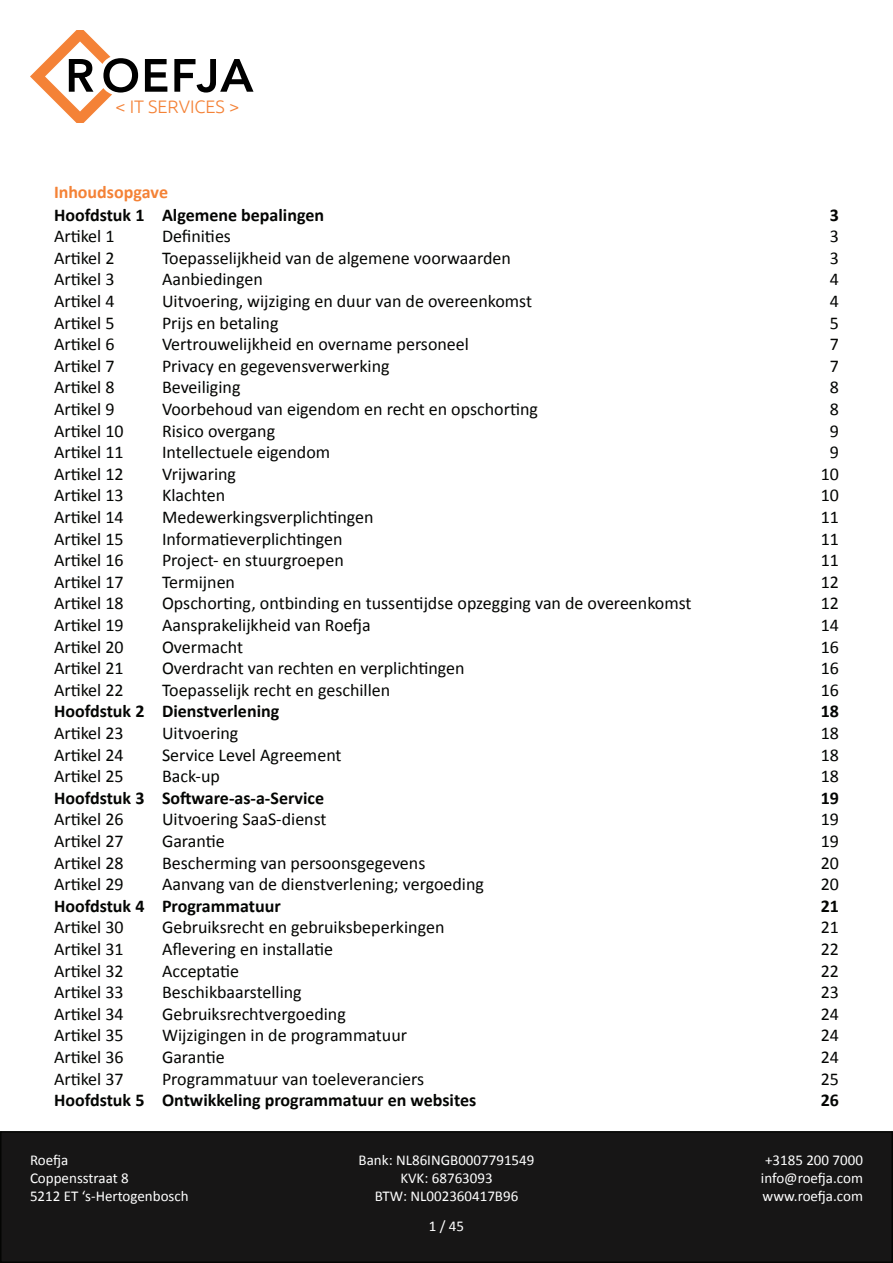
<style>
.page{position:relative;width:893px;height:1263px;background:#fff}
.page>*{position:absolute;margin:0;border:0;box-sizing:border-box;transform-origin:0 0}
.t1{font:300 18.15px "Ubuntu";color:#f48237}
.t2{font:18px "Calibri";color:#040503}
.t3{font:700 18px "Calibri";color:#040503}
.t4{font:700 18px "Calibri";letter-spacing:-.005em;color:#f48236}
.t5{font:15px/18px "Calibri";color:#fff}
</style>
<div class="page">
<div style="left:1px;top:1132px;width:891px;height:130px;background:#171616"></div>
<div style="left:0;top:1131px;width:893px;height:132px;border:2px solid #040503"></div>
<svg style="left:145px;top:59px;width:22px;height:33px"></svg>
<svg style="left:174px;top:59px;width:80px;height:34px"></svg>
<svg style="left:30px;top:30px;width:108px;height:93px"></svg>
<p class="t1" style="left:115px;top:96px;width:125px">&lt; IT SERVICES &gt;</p>
<p class="t4" style="left:54px;top:179px;width:116px">Inhoudsopgave</p>
<p class="t3" style="left:54px;top:202px;width:272px">Hoofdstuk 1 Algemene bepalingen</p>
<p class="t3" style="left:830px;top:202px;width:11px">3</p>
<p class="t2" style="left:54px;top:224px;width:62px">Artikel 1</p>
<p class="t2" style="left:162px;top:224px;width:70px">Definities</p>
<p class="t2" style="left:830px;top:224px;width:11px">3</p>
<p class="t2" style="left:54px;top:245px;width:62px">Artikel 2</p>
<p class="t2" style="left:162px;top:245px;width:351px">Toepasselijkheid van de algemene voorwaarden</p>
<p class="t2" style="left:830px;top:245px;width:11px">3</p>
<p class="t2" style="left:54px;top:267px;width:62px">Artikel 3</p>
<p class="t2" style="left:162px;top:267px;width:102px">Aanbiedingen</p>
<p class="t2" style="left:830px;top:267px;width:11px">4</p>
<p class="t2" style="left:54px;top:288px;width:62px">Artikel 4</p>
<p class="t2" style="left:162px;top:288px;width:372px">Uitvoering, wijziging en duur van de overeenkomst</p>
<p class="t2" style="left:830px;top:288px;width:11px">4</p>
<p class="t2" style="left:54px;top:310px;width:62px">Artikel 5</p>
<p class="t2" style="left:162px;top:310px;width:118px">Prijs en betaling</p>
<p class="t2" style="left:830px;top:310px;width:11px">5</p>
<p class="t2" style="left:54px;top:332px;width:62px">Artikel 6</p>
<p class="t2" style="left:162px;top:332px;width:308px">Vertrouwelijkheid en overname personeel</p>
<p class="t2" style="left:830px;top:332px;width:11px">7</p>
<p class="t2" style="left:54px;top:353px;width:62px">Artikel 7</p>
<p class="t2" style="left:162px;top:353px;width:229px">Privacy en gegevensverwerking</p>
<p class="t2" style="left:830px;top:353px;width:11px">7</p>
<p class="t2" style="left:54px;top:375px;width:62px">Artikel 8</p>
<p class="t2" style="left:162px;top:375px;width:80px">Beveiliging</p>
<p class="t2" style="left:830px;top:375px;width:11px">8</p>
<p class="t2" style="left:54px;top:396px;width:62px">Artikel 9</p>
<p class="t2" style="left:162px;top:396px;width:377px">Voorbehoud van eigendom en recht en opschorting</p>
<p class="t2" style="left:830px;top:396px;width:11px">8</p>
<p class="t2" style="left:54px;top:418px;width:71px">Artikel 10</p>
<p class="t2" style="left:162px;top:418px;width:115px">Risico overgang</p>
<p class="t2" style="left:830px;top:418px;width:11px">9</p>
<p class="t2" style="left:54px;top:440px;width:71px">Artikel 11</p>
<p class="t2" style="left:162px;top:440px;width:170px">Intellectuele eigendom</p>
<p class="t2" style="left:830px;top:440px;width:11px">9</p>
<p class="t2" style="left:54px;top:461px;width:71px">Artikel 12</p>
<p class="t2" style="left:162px;top:461px;width:76px">Vrijwaring</p>
<p class="t2" style="left:821px;top:461px;width:20px">10</p>
<p class="t2" style="left:54px;top:483px;width:71px">Artikel 13</p>
<p class="t2" style="left:162px;top:483px;width:65px">Klachten</p>
<p class="t2" style="left:821px;top:483px;width:20px">10</p>
<p class="t2" style="left:54px;top:504px;width:71px">Artikel 14</p>
<p class="t2" style="left:162px;top:504px;width:213px">Medewerkingsverplichtingen</p>
<p class="t2" style="left:821px;top:504px;width:20px">11</p>
<p class="t2" style="left:54px;top:526px;width:71px">Artikel 15</p>
<p class="t2" style="left:162px;top:526px;width:182px">Informatieverplichtingen</p>
<p class="t2" style="left:821px;top:526px;width:20px">11</p>
<p class="t2" style="left:54px;top:548px;width:71px">Artikel 16</p>
<p class="t2" style="left:162px;top:548px;width:183px">Project- en stuurgroepen</p>
<p class="t2" style="left:821px;top:548px;width:20px">11</p>
<p class="t2" style="left:54px;top:569px;width:71px">Artikel 17</p>
<p class="t2" style="left:162px;top:569px;width:75px">Termijnen</p>
<p class="t2" style="left:821px;top:569px;width:20px">12</p>
<p class="t2" style="left:54px;top:591px;width:71px">Artikel 18</p>
<p class="t2" style="left:162px;top:591px;width:531px">Opschorting, ontbinding en tussentijdse opzegging van de overeenkomst</p>
<p class="t2" style="left:821px;top:591px;width:20px">12</p>
<p class="t2" style="left:54px;top:612px;width:71px">Artikel 19</p>
<p class="t2" style="left:162px;top:612px;width:210px">Aansprakelijkheid van Roefja</p>
<p class="t2" style="left:821px;top:612px;width:20px">14</p>
<p class="t2" style="left:54px;top:634px;width:71px">Artikel 20</p>
<p class="t2" style="left:162px;top:634px;width:83px">Overmacht</p>
<p class="t2" style="left:821px;top:634px;width:20px">16</p>
<p class="t2" style="left:54px;top:656px;width:71px">Artikel 21</p>
<p class="t2" style="left:162px;top:656px;width:304px">Overdracht van rechten en verplichtingen</p>
<p class="t2" style="left:821px;top:656px;width:20px">16</p>
<p class="t2" style="left:54px;top:677px;width:71px">Artikel 22</p>
<p class="t2" style="left:162px;top:677px;width:230px">Toepasselijk recht en geschillen</p>
<p class="t2" style="left:821px;top:677px;width:20px">16</p>
<p class="t3" style="left:54px;top:699px;width:227px">Hoofdstuk 2 Dienstverlening</p>
<p class="t3" style="left:821px;top:699px;width:20px">18</p>
<p class="t2" style="left:54px;top:720px;width:71px">Artikel 23</p>
<p class="t2" style="left:162px;top:720px;width:78px">Uitvoering</p>
<p class="t2" style="left:821px;top:720px;width:20px">18</p>
<p class="t2" style="left:54px;top:742px;width:71px">Artikel 24</p>
<p class="t2" style="left:162px;top:742px;width:181px">Service Level Agreement</p>
<p class="t2" style="left:821px;top:742px;width:20px">18</p>
<p class="t2" style="left:54px;top:764px;width:71px">Artikel 25</p>
<p class="t2" style="left:162px;top:764px;width:59px">Back-up</p>
<p class="t2" style="left:821px;top:764px;width:20px">18</p>
<p class="t3" style="left:54px;top:785px;width:272px">Hoofdstuk 3 Software-as-a-Service</p>
<p class="t3" style="left:821px;top:785px;width:20px">19</p>
<p class="t2" style="left:54px;top:807px;width:71px">Artikel 26</p>
<p class="t2" style="left:162px;top:807px;width:166px">Uitvoering SaaS-dienst</p>
<p class="t2" style="left:821px;top:807px;width:20px">19</p>
<p class="t2" style="left:54px;top:828px;width:71px">Artikel 27</p>
<p class="t2" style="left:162px;top:828px;width:64px">Garantie</p>
<p class="t2" style="left:821px;top:828px;width:20px">19</p>
<p class="t2" style="left:54px;top:850px;width:71px">Artikel 28</p>
<p class="t2" style="left:162px;top:850px;width:265px">Bescherming van persoonsgegevens</p>
<p class="t2" style="left:821px;top:850px;width:20px">20</p>
<p class="t2" style="left:54px;top:872px;width:71px">Artikel 29</p>
<p class="t2" style="left:162px;top:872px;width:323px">Aanvang van de dienstverlening; vergoeding</p>
<p class="t2" style="left:821px;top:872px;width:20px">20</p>
<p class="t3" style="left:54px;top:893px;width:228px">Hoofdstuk 4 Programmatuur</p>
<p class="t3" style="left:821px;top:893px;width:20px">21</p>
<p class="t2" style="left:54px;top:915px;width:71px">Artikel 30</p>
<p class="t2" style="left:162px;top:915px;width:284px">Gebruiksrecht en gebruiksbeperkingen</p>
<p class="t2" style="left:821px;top:915px;width:20px">21</p>
<p class="t2" style="left:54px;top:936px;width:71px">Artikel 31</p>
<p class="t2" style="left:162px;top:936px;width:173px">Aflevering en installatie</p>
<p class="t2" style="left:821px;top:936px;width:20px">22</p>
<p class="t2" style="left:54px;top:958px;width:71px">Artikel 32</p>
<p class="t2" style="left:162px;top:958px;width:79px">Acceptatie</p>
<p class="t2" style="left:821px;top:958px;width:20px">22</p>
<p class="t2" style="left:54px;top:980px;width:71px">Artikel 33</p>
<p class="t2" style="left:162px;top:980px;width:141px">Beschikbaarstelling</p>
<p class="t2" style="left:821px;top:980px;width:20px">23</p>
<p class="t2" style="left:54px;top:1001px;width:71px">Artikel 34</p>
<p class="t2" style="left:162px;top:1001px;width:185px">Gebruiksrechtvergoeding</p>
<p class="t2" style="left:821px;top:1001px;width:20px">24</p>
<p class="t2" style="left:54px;top:1023px;width:71px">Artikel 35</p>
<p class="t2" style="left:162px;top:1023px;width:247px">Wijzigingen in de programmatuur</p>
<p class="t2" style="left:821px;top:1023px;width:20px">24</p>
<p class="t2" style="left:54px;top:1044px;width:71px">Artikel 36</p>
<p class="t2" style="left:162px;top:1044px;width:64px">Garantie</p>
<p class="t2" style="left:821px;top:1044px;width:20px">24</p>
<p class="t2" style="left:54px;top:1066px;width:71px">Artikel 37</p>
<p class="t2" style="left:162px;top:1066px;width:264px">Programmatuur van toeleveranciers</p>
<p class="t2" style="left:821px;top:1066px;width:20px">25</p>
<p class="t3" style="left:54px;top:1087px;width:424px">Hoofdstuk 5 Ontwikkeling programmatuur en websites</p>
<p class="t3" style="left:821px;top:1087px;width:20px">26</p>
<p class="t5" style="left:30px;top:1150px;width:160px">Roefja<br>Coppensstraat 8<br>5212 ET ‘s-Hertogenbosch</p>
<p class="t5" style="left:761px;top:1150px;width:104px;text-align:justify">+3185 200 7000 info@roefja.com www.roefja.com</p>
<p class="t5" style="left:359px;top:1150px;width:177px;text-align:center">Bank: NL86INGB0007791549<br>KVK: 68763093<br>BTW: NL002360417B96</p>
<p class="t5" style="left:429px;top:1216px;width:37px">1 / 45</p>
</div>
